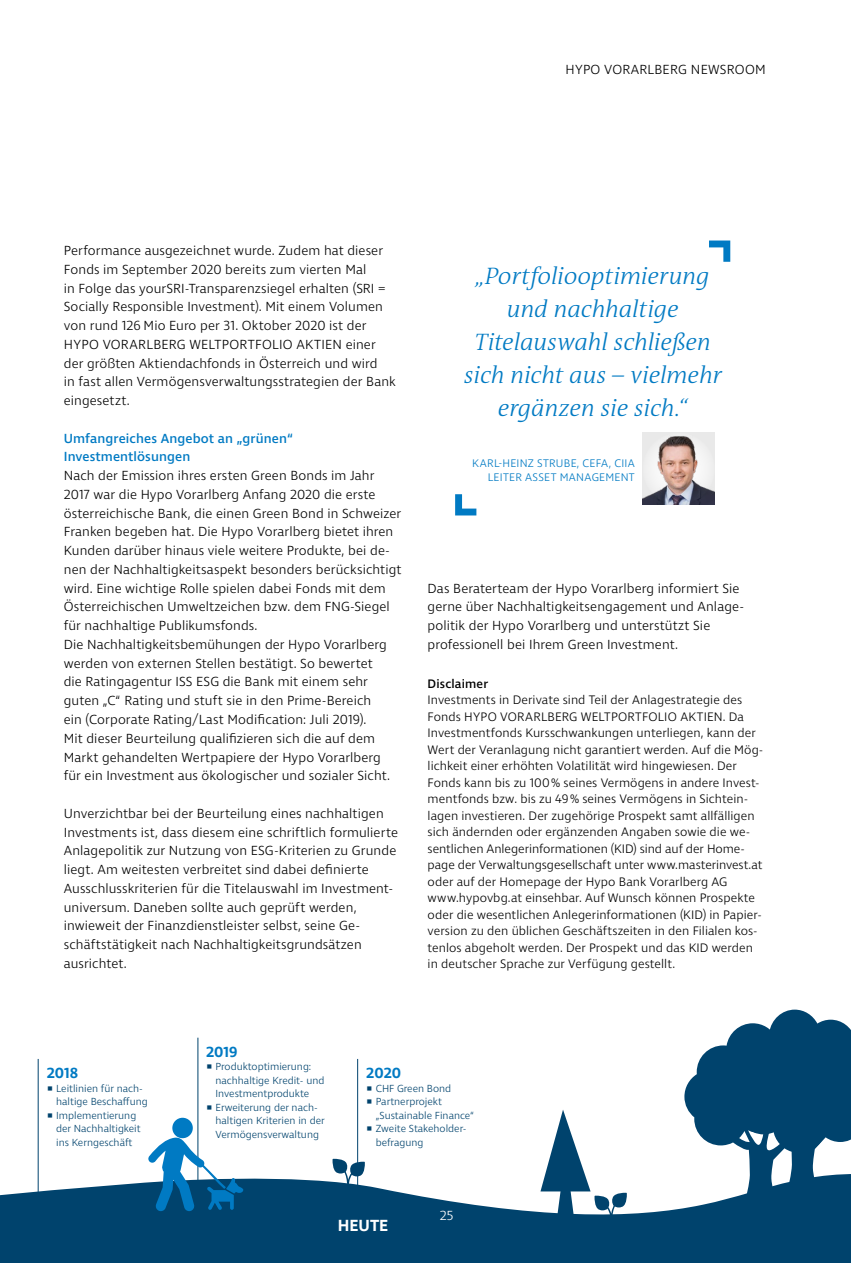
<style>
.page{position:relative;width:851px;height:1263px;background:#fff}
.page>*{position:absolute;margin:0;border:0;box-sizing:border-box;transform-origin:0 0}
.t1{font:italic 300 24px/33px "The Antiqua B W3";color:#007ac3;text-align:center}
.t2{font:600 16.5px "Ingra";color:#fff}
.t3{font:600 15px "Ingra";color:#007ac3}
.t4{font:300 13.5px/18.8px "Ingra";letter-spacing:.01em;color:#000}
.t5{font:500 13.5px/18.8px "Ingra";letter-spacing:.01em;color:#007ac3}
.t6{font:300 13.5px "Ingra";color:#fff}
.t7{font:300 12.6px/16.5px "Ingra";letter-spacing:.005em;color:#000}
.t8{font:500 12.6px "Ingra";letter-spacing:.015em;color:#000}
.t9{font:300 11.25px/14.2px "Ingra";letter-spacing:.025em;color:#007ac3;text-align:right}
.t10{font:300 10.5px "Ingra";color:#00436d}
</style>
<div class="page">
<svg style="left:709px;top:240px;width:21px;height:22px"></svg>
<svg style="left:455px;top:494px;width:21px;height:21px"></svg>
<hr style="left:38px;top:1059px;width:1px;height:204px;background:#00436d">
<hr style="left:197px;top:1038px;width:1px;height:212px;background:#00436d">
<hr style="left:357px;top:1059px;width:1px;height:204px;background:#00436d">
<svg style="left:0;top:1164px;width:850px;height:99px;fill:#00436d"></svg>
<svg style="left:684px;top:1009px;width:166px;height:196px"></svg>
<svg style="left:332px;top:1159px;width:33px;height:29px"></svg>
<svg style="left:540px;top:1110px;width:86px;height:112px"></svg>
<div style="left:172px;top:1118px;width:21px;height:20px;background:#007ac3;border-radius:50%"></div>
<svg style="left:148px;top:1137px;width:95px;height:74px"></svg>
<img style="left:642px;top:432px;width:72px;height:72px">
<p class="t4" style="left:565px;top:61px;width:202px">HYPO VORARLBERG NEWSROOM</p>
<p class="t4" style="left:64px;top:242px;width:333px">Performance ausgezeichnet wurde. Zudem hat dieser Fonds im September 2020 bereits zum vierten Mal<br>in Folge das yourSRI-Transparenzsiegel erhalten (SRI = Socially Responsible Investment). Mit einem Volumen von rund 126 Mio Euro per 31. Oktober 2020 ist der HYPO VORARLBERG WELTPORTFOLIO AKTIEN einer der größten Aktiendachfonds in Österreich und wird<br>in fast allen Vermögensverwaltungsstrategien der Bank eingesetzt.</p>
<p class="t5" style="left:64px;top:429px;width:231px">Umfangreiches Angebot an „grünen“<br>Investmentlösungen</p>
<p class="t4" style="left:64px;top:467px;width:339px">Nach der Emission ihres ersten Green Bonds im Jahr 2017 war die Hypo Vorarlberg Anfang 2020 die erste österreichische Bank, die einen Green Bond in Schweizer Franken begeben hat. Die Hypo Vorarlberg bietet ihren Kunden darüber hinaus viele weitere Produkte, bei de&shy;nen der Nachhaltigkeitsaspekt besonders berücksichtigt wird. Eine wichtige Rolle spielen dabei Fonds mit dem Österreichischen Umweltzeichen bzw. dem FNG-Siegel für nachhaltige Publikumsfonds.<br>Die Nachhaltigkeitsbemühungen der Hypo Vorarlberg werden von externen Stellen bestätigt. So bewertet<br>die Ratingagentur ISS ESG die Bank mit einem sehr guten „C“ Rating und stuft sie in den Prime-Bereich<br>ein (Corporate Rating/Last Modification: Juli 2019).<br>Mit dieser Beurteilung qualifizieren sich die auf dem Markt gehandelten Wertpapiere der Hypo Vorarlberg<br>für ein Investment aus ökologischer und sozialer Sicht.</p>
<p class="t4" style="left:64px;top:804px;width:335px">Unverzichtbar bei der Beurteilung eines nachhaltigen Investments ist, dass diesem eine schriftlich formulierte Anlagepolitik zur Nutzung von ESG-Kriterien zu Grunde liegt. Am weitesten verbreitet sind dabei definierte Ausschlusskriterien für die Titelauswahl im Investment&shy;universum. Daneben sollte auch geprüft werden, inwieweit der Finanzdienstleister selbst, seine Ge&shy;schäftstätigkeit nach Nachhaltigkeitsgrundsätzen ausrichtet.</p>
<h1 class="t1" style="left:464px;top:259px;width:259px">„Portfoliooptimierung und nachhaltige<br>Titelauswahl schließen sich nicht aus – vielmehr ergänzen sie sich.“</h1>
<p class="t9" style="left:472px;top:456px;width:164px">KARL-HEINZ STRUBE, CEFA, CIIA<br>LEITER ASSET MANAGEMENT</p>
<p class="t4" style="left:427px;top:579px;width:316px">Das Beraterteam der Hypo Vorarlberg informiert Sie gerne über Nachhaltigkeitsengagement und Anlage&shy;politik der Hypo Vorarlberg und unterstützt Sie professionell bei Ihrem Green Investment.</p>
<p class="t8" style="left:427px;top:675px;width:62px">Disclaimer</p>
<p class="t7" style="left:427px;top:692px;width:337px">Investments in Derivate sind Teil der Anlagestrategie des Fonds HYPO VORARLBERG WELTPORTFOLIO AKTIEN. Da Investmentfonds Kursschwankungen unterliegen, kann der Wert der Veranlagung nicht garantiert werden. Auf die Mög&shy;lichkeit einer erhöhten Volatilität wird hingewiesen. Der Fonds kann bis zu 100% seines Vermögens in andere Invest&shy;mentfonds bzw. bis zu 49% seines Vermögens in Sichtein&shy;lagen investieren. Der zugehörige Prospekt samt allfälligen sich ändernden oder ergänzenden Angaben sowie die we&shy;sentlichen Anlegerinformationen (KID) sind auf der Home&shy;page der Verwaltungsgesellschaft unter www.masterinvest.at oder auf der Homepage der Hypo Bank Vorarlberg AG www.hypovbg.at einsehbar. Auf Wunsch können Prospekte oder die wesentlichen Anlegerinformationen (KID) in Papier&shy;version zu den üblichen Geschäftszeiten in den Filialen kos&shy;tenlos abgeholt werden. Der Prospekt und das KID werden in deutscher Sprache zur Verfügung gestellt.</p>
<p class="t3" style="left:47px;top:1064px;width:33px">2018</p>
<p class="t10" style="left:47px;top:1081px;width:97px">c Leitlinien für nach-</p>
<p class="t10" style="left:56px;top:1095px;width:93px">haltige Beschaffung</p>
<p class="t10" style="left:47px;top:1108px;width:91px">c Implementierung</p>
<p class="t10" style="left:56px;top:1122px;width:86px">der Nachhaltigkeit</p>
<p class="t10" style="left:56px;top:1135px;width:78px">ins Kerngeschäft</p>
<p class="t3" style="left:206px;top:1042px;width:33px">2019</p>
<p class="t10" style="left:206px;top:1060px;width:107px">c Produktoptimierung:</p>
<p class="t10" style="left:215px;top:1074px;width:110px">nachhaltige Kredit- und</p>
<p class="t10" style="left:215px;top:1087px;width:95px">Investmentprodukte</p>
<p class="t10" style="left:206px;top:1101px;width:113px">c Erweiterung der nach-</p>
<p class="t10" style="left:215px;top:1114px;width:111px">haltigen Kriterien in der</p>
<p class="t10" style="left:215px;top:1128px;width:105px">Vermögensverwaltung</p>
<p class="t3" style="left:366px;top:1064px;width:36px">2020</p>
<p class="t10" style="left:366px;top:1081px;width:86px">c CHF Green Bond</p>
<p class="t10" style="left:366px;top:1095px;width:77px">c Partnerprojekt</p>
<p class="t10" style="left:375px;top:1108px;width:100px">„Sustainable Finance“</p>
<p class="t10" style="left:366px;top:1122px;width:100px">c Zweite Stakeholder-</p>
<p class="t10" style="left:375px;top:1135px;width:49px">befragung</p>
<p class="t2" style="left:338px;top:1215px;width:52px">HEUTE</p>
<p class="t6" style="left:440px;top:1207px;width:15px">25</p>
</div>
